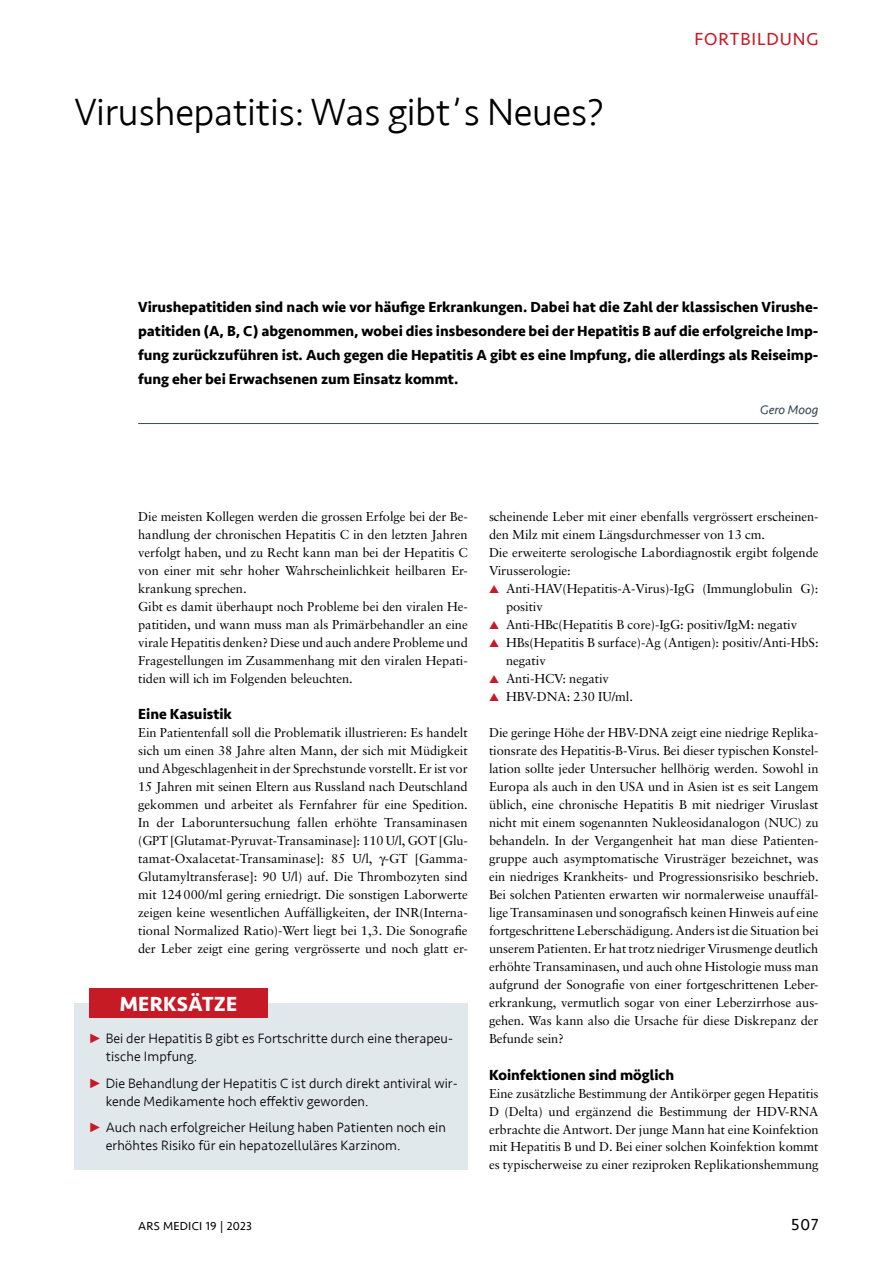
<style>
.page{position:relative;width:893px;height:1263px;background:#fff}
.page>*{position:absolute;margin:0;border:0;box-sizing:border-box;transform-origin:0 0}
.t1{font:300 39px "Seravek";letter-spacing:-.01em;color:#000}
.t2{font:700 21px "Seravek";letter-spacing:.01em;color:#fff}
.t3{font:18px "Seravek";letter-spacing:.05em;color:#c61a27}
.t4{font:16.5px "Seravek";color:#000}
.t5{font:700 15px/24px "Seravek";color:#000;text-align:justify}
.t6{font:300 13.95px/18px "Seravek";letter-spacing:.005em;color:#000}
.t7{font:12.9px/18px "Sabon";letter-spacing:-.005em;color:#000}
.t8{font:italic 12.9px "Seravek";color:#374b55}
.t9{font:12px "Seravek";letter-spacing:.02em;color:#000}
.s1{color:#c61a27}
</style>
<div class="page">
<hr style="left:138px;top:423px;width:681px;height:1px;background:#374b55">
<div style="left:74px;top:1003px;width:394px;height:166px;background:#e1e8ec"></div>
<div style="left:89px;top:988px;width:179px;height:30px;background:#c61a27"></div>
<h1 class="t1" style="left:74px;top:89px;width:531px">Virushepatitis: Was gibt̕s Neues?</h1>
<h3 class="t3" style="left:694px;top:25px;width:126px">FORTBILDUNG</h3>
<p class="t5" style="left:138px;top:294px;width:682px">Virushepatitiden sind nach wie vor häufige Erkrankungen. Dabei hat die Zahl der klassischen Virushe&shy;patitiden (A, B, C) abgenommen, wobei dies insbesondere bei der Hepatitis B auf die erfolgreiche Imp&shy;fung zurückzuführen ist. Auch gegen die Hepatitis A gibt es eine Impfung, die allerdings als Reiseimp&shy;fung eher bei Erwachsenen zum Einsatz kommt.</p>
<p class="t8" style="left:760px;top:399px;width:60px">Gero Moog</p>
<p class="t7" style="left:138px;top:508px;width:331px">Die meisten Kollegen werden die grossen Erfolge bei der Be&shy;handlung der chronischen Hepatitis C in den letzten Jahren verfolgt haben, und zu Recht kann man bei der Hepatitis C von einer mit sehr hoher Wahrscheinlichkeit heilbaren Er&shy;krankung sprechen.<br>Gibt es damit überhaupt noch Probleme bei den viralen He&shy;patitiden, und wann muss man als Primärbehandler an eine virale Hepatitis denken? Diese und auch andere Probleme und Fragestellungen im Zusammenhang mit den viralen Hepati&shy;tiden will ich im Folgenden beleuchten.</p>
<p class="t5" style="left:138px;top:702px;width:95px">Eine Kasuistik</p>
<p class="t7" style="left:138px;top:724px;width:331px;text-align:justify">Ein Patientenfall soll die Problematik illustrieren: Es handelt sich um einen 38 Jahre alten Mann, der sich mit Müdigkeit und Abgeschlagenheit in der Sprechstunde vorstellt. Er ist vor 15 Jahren mit seinen Eltern aus Russland nach Deutschland gekommen und arbeitet als Fernfahrer für eine Spedition.<br>In der Laboruntersuchung fallen erhöhte Transaminasen (GPT [Glutamat-Pyruvat-Transaminase]: 110 U/l, GOT [Glu&shy;tamat-Oxalacetat-Transaminase]: 85 U/l, -GT [Gamma-Glutamyltransferase]: 90 U/l) auf. Die Thrombozyten sind mit 124000/ml gering erniedrigt. Die sonstigen Laborwerte zeigen keine wesentlichen Auffälligkeiten, der INR(Interna&shy;tional Normalized Ratio)-Wert liegt bei 1,3. Die Sonografie der Leber zeigt eine gering vergrösserte und noch glatt er-</p>
<h2 class="t2" style="left:120px;top:987px;width:119px">MERKSÄTZE</h2>
<p class="t6" style="left:106px;top:1030px;width:349px">Bei der Hepatitis B gibt es Fortschritte durch eine therapeu&shy;tische Impfung.</p>
<p class="t6" style="left:106px;top:1074px;width:353px">Die Behandlung der Hepatitis C ist durch direkt antiviral wir&shy;kende Medikamente hoch effektiv geworden.</p>
<p class="t6" style="left:106px;top:1119px;width:342px">Auch nach erfolgreicher Heilung haben Patienten noch ein erhöhtes Risiko für ein hepatozelluläres Karzinom.</p>
<p class="t7" style="left:489px;top:508px;width:331px">scheinende Leber mit einer ebenfalls vergrössert erscheinen&shy;den Milz mit einem Längsdurchmesser von 13 cm.<br>Die erweiterte serologische Labordiagnostik ergibt folgende Virusserologie:</p>
<p class="t7" style="left:506px;top:580px;width:314px;text-indent:-17px"><span class="s1">▲</span> Anti-HAV(Hepatitis-A-Virus)-IgG (Immunglobulin G): positiv</p>
<p class="t7" style="left:489px;top:616px;width:310px"><span class="s1">▲</span> Anti-HBc(Hepatitis B core)-IgG: positiv/IgM: negativ</p>
<p class="t7" style="left:506px;top:634px;width:314px;text-indent:-17px"><span class="s1">▲</span> HBs(Hepatitis B surface)-Ag (Antigen): positiv/Anti-HbS: negativ</p>
<p class="t7" style="left:489px;top:670px;width:121px"><span class="s1">▲</span> Anti-HCV: negativ</p>
<p class="t7" style="left:489px;top:688px;width:146px"><span class="s1">▲</span> HBV-DNA: 230 IU/ml.</p>
<p class="t7" style="left:489px;top:724px;width:331px;text-align:justify">Die geringe Höhe der HBV-DNA zeigt eine niedrige Replika&shy;tionsrate des Hepatitis-B-Virus. Bei dieser typischen Konstel&shy;lation sollte jeder Untersucher hellhörig werden. Sowohl in Europa als auch in den USA und in Asien ist es seit Langem üblich, eine chronische Hepatitis B mit niedriger Viruslast nicht mit einem sogenannten Nukleosidanalogon (NUC) zu behandeln. In der Vergangenheit hat man diese Patienten&shy;gruppe auch asymptomatische Virusträger bezeichnet, was ein niedriges Krankheits- und Progressionsrisiko beschrieb.<br>Bei solchen Patienten erwarten wir normalerweise unauffäl&shy;lige Transaminasen und sonografisch keinen Hinweis auf eine fortgeschrittene Leberschädigung. Anders ist die Situation bei unserem Patienten. Er hat trotz niedriger Virusmenge deutlich erhöhte Transaminasen, und auch ohne Histologie muss man aufgrund der Sonografie von einer fortgeschrittenen Leber&shy;erkrankung, vermutlich sogar von einer Leberzirrhose aus&shy;gehen. Was kann also die Ursache für diese Diskrepanz der Befunde sein?</p>
<p class="t5" style="left:489px;top:1062px;width:187px">Koinfektionen sind möglich</p>
<p class="t7" style="left:489px;top:1084px;width:331px;text-align:justify">Eine zusätzliche Bestimmung der Antikörper gegen Hepatitis D (Delta) und ergänzend die Bestimmung der HDV-RNA erbrachte die Antwort. Der junge Mann hat eine Koinfektion mit Hepatitis B und D. Bei einer solchen Koinfektion kommt es typischerweise zu einer reziproken Replikationshemmung</p>
<p class="t9" style="left:138px;top:1217px;width:115px">ARS MEDICI 19 | 2023</p>
<p class="t4" style="left:791px;top:1212px;width:29px">507</p>
</div>
